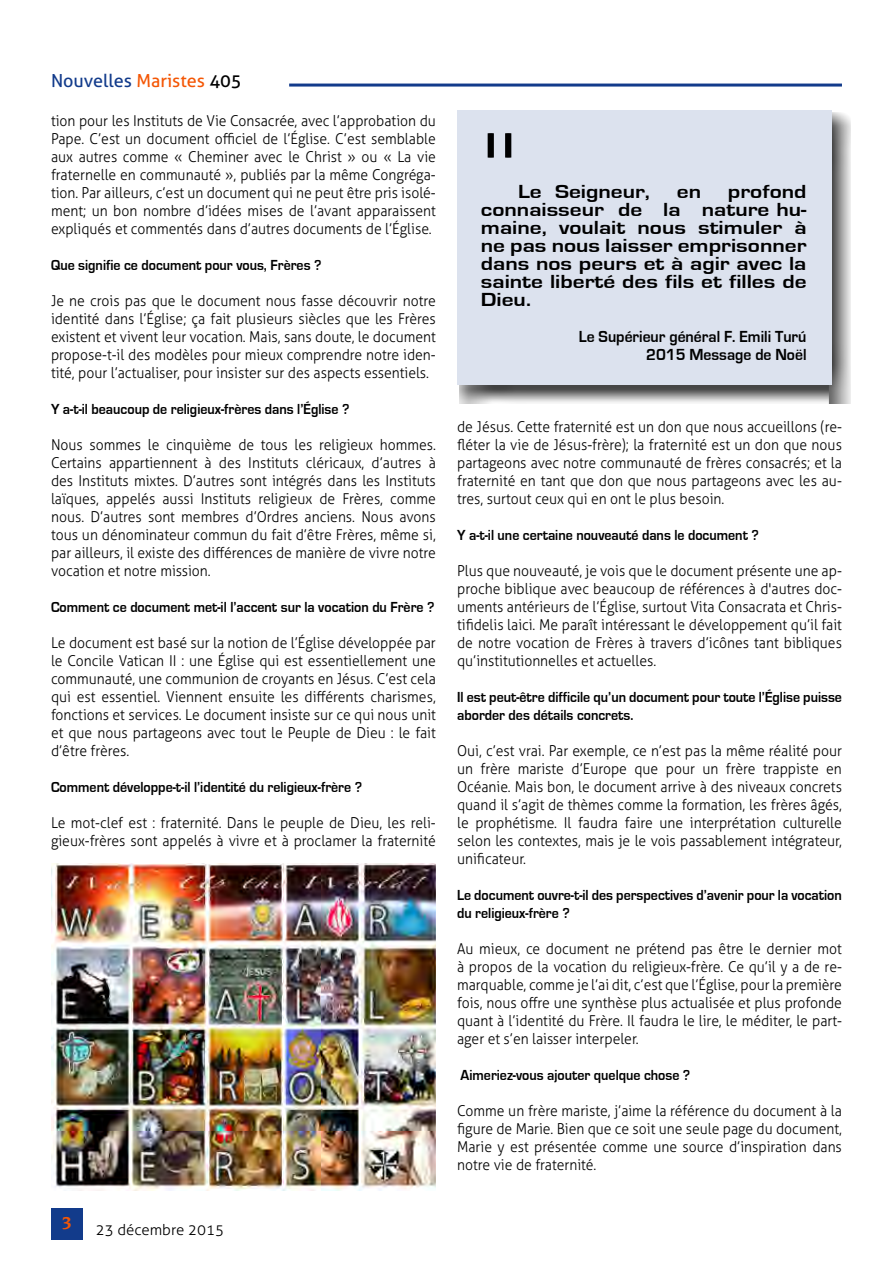
<style>
.page{position:relative;width:893px;height:1263px;background:#fff}
.page>*{position:absolute;margin:0;border:0;box-sizing:border-box;transform-origin:0 0}
.t1{font:300 90px "Aller";color:#000}
.t2{font:700 19.5px/18px "Eurostile";color:#000;text-align:justify;scale:1.2 1}
.t3{font:18px "Aller";color:#123b8b}
.t4{font:700 18px "Novarese IT Cby BT";color:#f45706}
.t5{font:700 16.5px/18px "Eurostile";color:#000;text-align:right;scale:.95 1}
.t6{font:300 15px/18px "Aller";color:#000;text-align:justify;scale:.93 1}
.t7{font:700 15px/18px "Eurostile";color:#000;scale:.93 1}
.t8{font:300 15px "Aller";color:#000}
.s1{color:#f45706}
.s2{color:#000}
</style>
<div class="page">
<hr style="left:289px;top:84px;width:553px;height:3px;background:#123b8b">
<div style="left:51px;top:1208px;width:32px;height:31px;background:#123b8b"></div>
<div style="left:459px;top:112px;width:391px;height:292px;background:#000;opacity:.75"></div>
<div style="left:457px;top:111px;width:374px;height:274px;background:#dce2ee"></div>
<img style="left:51px;top:863px;width:385px;height:328px">
<p class="t3" style="left:51px;top:69px;width:192px">Nouvelles <span class="s1">Maristes</span> <span class="s2">405</span></p>
<p class="t6" style="left:51px;top:112px;width:415px">tion pour les Instituts de Vie Consacrée, avec l’approbation du Pape. C’est un document officiel de l’Église. C’est semblable aux autres comme « Cheminer avec le Christ » ou « La vie fraternelle en communauté », publiés par la même Congréga&shy;tion. Par ailleurs, c’est un document qui ne peut être pris isolé&shy;ment; un bon nombre d’idées mises de l’avant apparaissent expliqués et commentés dans d’autres documents de l’Église.</p>
<p class="t7" style="left:51px;top:256px;width:292px">Que signifie ce document pour vous, Frères ?</p>
<p class="t6" style="left:51px;top:292px;width:415px">Je ne crois pas que le document nous fasse découvrir notre identité dans l’Église; ça fait plusieurs siècles que les Frères existent et vivent leur vocation. Mais, sans doute, le document propose-t-il des modèles pour mieux comprendre notre iden&shy;tité, pour l’actualiser, pour insister sur des aspects essentiels.</p>
<p class="t7" style="left:51px;top:400px;width:322px">Y a-t-il beaucoup de religieux-frères dans l’Église ?</p>
<p class="t6" style="left:51px;top:436px;width:415px">Nous sommes le cinquième de tous les religieux hommes.<br>Certains appartiennent à des Instituts cléricaux, d’autres à des Instituts mixtes. D’autres sont intégrés dans les Instituts laïques, appelés aussi Instituts religieux de Frères, comme nous. D’autres sont membres d’Ordres anciens. Nous avons tous un dénominateur commun du fait d’être Frères, même si, par ailleurs, il existe des différences de manière de vivre notre vocation et notre mission.</p>
<p class="t7" style="left:51px;top:598px;width:414px">Comment ce document met-il l’accent sur la vocation du Frère ?</p>
<p class="t6" style="left:51px;top:634px;width:415px">Le document est basé sur la notion de l’Église développée par le Concile Vatican II : une Église qui est essentiellement une communauté, une communion de croyants en Jésus. C’est cela qui est essentiel. Viennent ensuite les différents charismes, fonctions et services. Le document insiste sur ce qui nous unit et que nous partageons avec tout le Peuple de Dieu : le fait d’être frères.</p>
<p class="t7" style="left:51px;top:778px;width:336px">Comment développe-t-il l’identité du religieux-frère ?</p>
<p class="t6" style="left:51px;top:814px;width:415px">Le mot-clef est : fraternité. Dans le peuple de Dieu, les reli&shy;gieux-frères sont appelés à vivre et à proclamer la fraternité</p>
<p class="t4" style="left:62px;top:1212px;width:12px">3</p>
<p class="t8" style="left:96px;top:1220px;width:130px">23 décembre 2015</p>
<h1 class="t1" style="left:481px;top:112px;width:39px">"</h1>
<h2 class="t2" style="left:481px;top:183px;width:273px;text-indent:247px">profond connaisseur de la nature hu&shy;maine, voulait nous stimuler à ne pas nous laisser emprisonner dans nos peurs et à agir avec la sainte liberté des fils et filles de Dieu.</h2>
<p class="t5" style="left:579px;top:328px;width:241px">Le Supérieur général F. Emili Turú<br>2015 Message de Noël</p>
<h2 class="t2" style="left:518px;top:183px;width:112px">Le Seigneur,</h2>
<h2 class="t2" style="left:677px;top:183px;width:22px">en</h2>
<p class="t6" style="left:457px;top:418px;width:415px">de Jésus. Cette fraternité est un don que nous accueillons (re&shy;fléter la vie de Jésus-frère); la fraternité est un don que nous partageons avec notre communauté de frères consacrés; et la fraternité en tant que don que nous partageons avec les au&shy;tres, surtout ceux qui en ont le plus besoin.</p>
<p class="t7" style="left:457px;top:526px;width:326px">Y a-t-il une certaine nouveauté dans le document ?</p>
<p class="t6" style="left:457px;top:562px;width:415px">Plus que nouveauté, je vois que le document présente une ap&shy;proche biblique avec beaucoup de références à d'autres doc&shy;uments antérieurs de l’Église, surtout Vita Consacrata et Chris&shy;tifidelis laici. Me paraît intéressant le développement qu’il fait de notre vocation de Frères à travers d’icônes tant bibliques qu’institutionnelles et actuelles.</p>
<p class="t7" style="left:457px;top:688px;width:415px">Il est peut-être difficile qu’un document pour toute l’Église puisse aborder des détails concrets.</p>
<p class="t6" style="left:457px;top:742px;width:415px">Oui, c’est vrai. Par exemple, ce n’est pas la même réalité pour un frère mariste d’Europe que pour un frère trappiste en Océanie. Mais bon, le document arrive à des niveaux concrets quand il s’agit de thèmes comme la formation, les frères âgés, le prophétisme. Il faudra faire une interprétation culturelle selon les contextes, mais je le vois passablement intégrateur, unificateur.</p>
<p class="t7" style="left:457px;top:886px;width:415px">Le document ouvre-t-il des perspectives d’avenir pour la vocation du religieux-frère ?</p>
<p class="t6" style="left:457px;top:940px;width:415px">Au mieux, ce document ne prétend pas être le dernier mot à propos de la vocation du religieux-frère. Ce qu’il y a de re&shy;marquable, comme je l’ai dit, c’est que l’Église, pour la première fois, nous offre une synthèse plus actualisée et plus profonde quant à l’identité du Frère. Il faudra le lire, le méditer, le part&shy;ager et s’en laisser interpeler.</p>
<p class="t7" style="left:461px;top:1066px;width:249px">Aimeriez-vous ajouter quelque chose ?</p>
<p class="t6" style="left:457px;top:1102px;width:415px">Comme un frère mariste, j’aime la référence du document à la figure de Marie. Bien que ce soit une seule page du document, Marie y est présentée comme une source d’inspiration dans notre vie de fraternité.</p>
</div>
